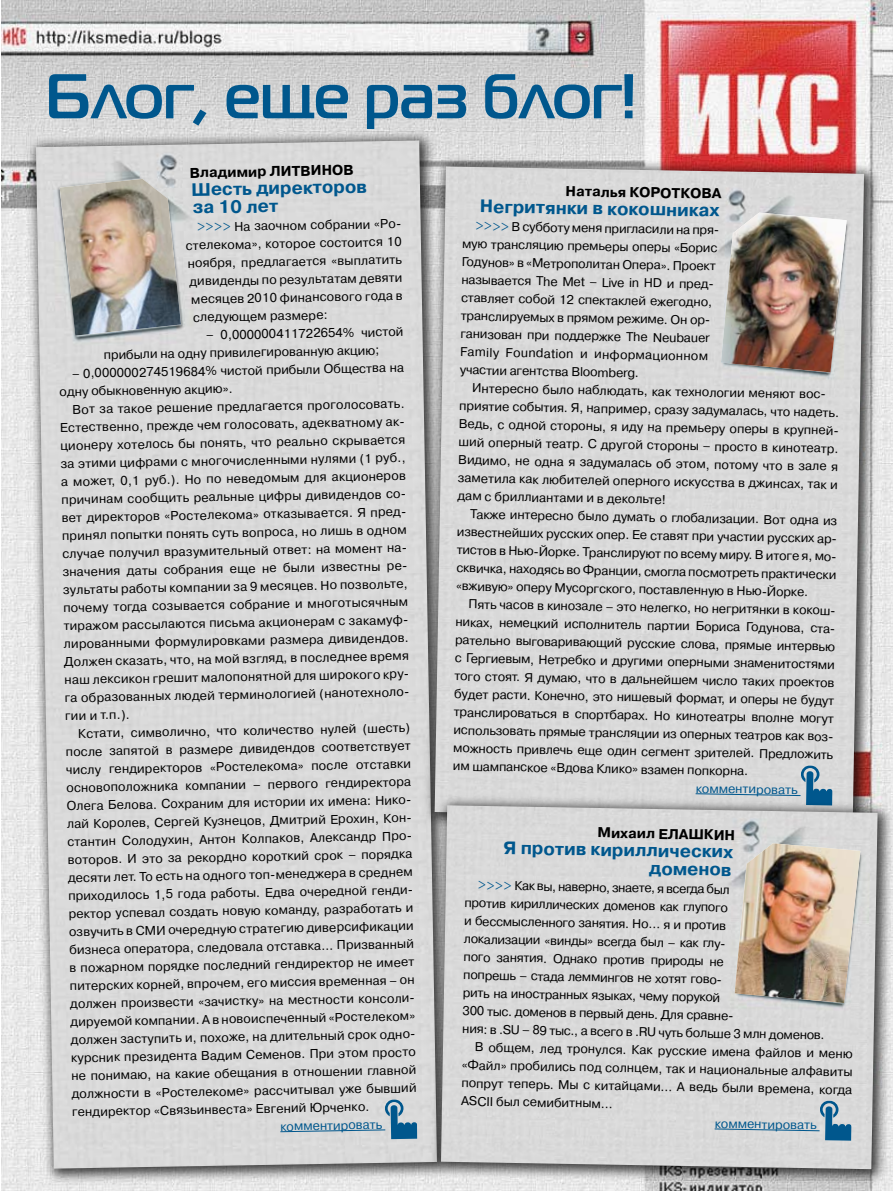
<style>
.page{position:relative;width:893px;height:1191px;background:#fff}
.page>*{position:absolute;margin:0;border:0;box-sizing:border-box;transform-origin:0 0}
.t1{font:700 63px "Magistral C";color:#00578d}
.t2{font:700 18px/18px "Pragmatica C";color:#00578d}
.t3{font:700 14.25px "Pragmatica C";color:#000}
.t4{font:12.75px/18px "Pragmatica C";color:#000}
.t5{font:12.75px "Pragmatica C";color:#00578d}
.s1{color:#00578d}
</style>
<div class="page">
<img style="left:2px;top:0;width:891px;height:1191px">
<div style="left:24px;top:128px;width:457px;height:1063px;background:#000;opacity:.75"></div>
<div style="left:36px;top:140px;width:401px;height:1028px;background:#d9d9d9"></div>
<img style="left:60px;top:179px;width:121px;height:156px">
<svg style="left:280px;top:1099px;width:137px;height:40px;background:#bbc7ce"></svg>
<div style="left:422px;top:154px;width:471px;height:709px;background:#000;opacity:.75"></div>
<div style="left:435px;top:166px;width:429px;height:627px;background:#d9d9d9"></div>
<img style="left:721px;top:213px;width:126px;height:159px">
<svg style="left:695px;top:765px;width:138px;height:28px;background:#c7ced2"></svg>
<div style="left:429px;top:793px;width:464px;height:398px;background:#000;opacity:.75"></div>
<div style="left:441px;top:805px;width:437px;height:364px;background:#d9d9d9"></div>
<img style="left:735px;top:843px;width:125px;height:160px">
<svg style="left:714px;top:1100px;width:138px;height:40px;background:#bcc7ce"></svg>
<h1 class="t1" style="left:45px;top:59px;width:593px">Блог, еще раз блог!</h1>
<p class="t3" style="left:190px;top:165px;width:166px;rotate:-1deg">Владимир ЛИТВИНОВ</p>
<h2 class="t2" style="left:191px;top:180px;width:177px;rotate:-1deg">Шесть директоров за 10 лет</h2>
<p class="t4" style="left:197px;top:218px;width:214px;rotate:-1deg"><span class="s1">&gt;&gt;&gt;&gt;</span> На заочном собрании «Ро-</p>
<p class="t4" style="left:186px;top:236px;width:217px;rotate:-1deg">стелекома», которое состоится 10</p>
<p class="t4" style="left:187px;top:254px;width:216px;rotate:-1deg">ноября, предлагается «выплатить</p>
<p class="t4" style="left:189px;top:272px;width:215px;rotate:-1deg">дивиденды по результатам девяти</p>
<p class="t4" style="left:191px;top:290px;width:213px;rotate:-1deg">месяцев 2010 финансового года в</p>
<p class="t4" style="left:193px;top:308px;width:136px;rotate:-1deg">следующем размере:</p>
<p class="t4" style="left:103px;top:328px;width:301px;text-indent:103px;rotate:-1deg">– 0,000000411722654% чистой прибыли на одну привилегированную акцию;</p>
<p class="t4" style="left:59px;top:364px;width:346px;text-indent:13px;rotate:-1deg">– 0,000000274519684% чистой прибыли Общества на одну обыкновенную акцию».</p>
<p class="t4" style="left:60px;top:400px;width:354px;text-indent:13px;rotate:-1deg">Вот за такое решение предлагается проголосовать.<br>Естественно, прежде чем голосовать, адекватному ак&shy;ционеру хотелось бы понять, что реально скрывается за этими цифрами с многочисленными нулями (1 руб., а может, 0,1 руб.). Но по неведомым для акционеров причинам сообщить реальные цифры дивидендов со&shy;вет директоров «Ростелекома» отказывается. Я пред&shy;принял попытки понять суть вопроса, но лишь в одном случае получил вразумительный ответ: на момент на&shy;значения даты собрания еще не были известны ре&shy;зультаты работы компании за 9 месяцев. Но позвольте, почему тогда созывается собрание и многотысячным тиражом рассылаются письма акционерам с закамуф&shy;лированными формулировками размера дивидендов.<br>Должен сказать, что, на мой взгляд, в последнее время наш лексикон грешит малопонятной для широкого кру&shy;га образованных людей терминологией (нанотехноло&shy;гии и т.п.).</p>
<p class="t4" style="left:65px;top:724px;width:354px;text-indent:13px;rotate:-1deg">Кстати, символично, что количество нулей (шесть) после запятой в размере дивидендов соответствует числу гендиректоров «Ростелекома» после отставки основоположника компании – первого гендиректора Олега Белова. Сохраним для истории их имена: Нико&shy;лай Королев, Сергей Кузнецов, Дмитрий Ерохин, Кон&shy;стантин Солодухин, Антон Колпаков, Александр Про&shy;воторов. И это за рекордно короткий срок – порядка десяти лет. То есть на одного топ-менеджера в среднем приходилось 1,5 года работы. Едва очередной генди&shy;ректор успевал создать новую команду, разработать и озвучить в СМИ очередную стратегию диверсификации бизнеса оператора, следовала отставка… Призванный в пожарном порядке последний гендиректор не имеет питерских корней, впрочем, его миссия временная – он должен произвести «зачистку» на местности консоли&shy;дируемой компании. А в новоиспеченный «Ростелеком» должен заступить и, похоже, на длительный срок одно&shy;курсник президента Вадим Семенов. При этом просто не понимаю, на какие обещания в отношении главной должности в «Ростелекоме» рассчитывал уже бывший гендиректор «Связьинвеста» Евгений Юрченко.</p>
<p class="t5" style="left:280px;top:1119px;width:103px;rotate:-1deg">комментировать</p>
<p class="t3" style="left:566px;top:183px;width:157px;rotate:1deg">Наталья КОРОТКОВА</p>
<h2 class="t2" style="left:480px;top:197px;width:241px;rotate:1deg">Негритянки в кокошниках</h2>
<p class="t4" style="left:463px;top:217px;width:266px;text-indent:13px;rotate:1deg"><span class="s1">&gt;&gt;&gt;&gt;</span> В субботу меня пригласили на пря&shy;мую трансляцию премьеры оперы «Борис Годунов» в «Метрополитан Опера». Проект называется The Met – Live in HD и пред&shy;ставляет собой 12 спектаклей ежегодно, транслируемых в прямом режиме. Он ор&shy;ганизован при поддержке The Neubauer Family Foundation и информационном участии агентства Bloomberg.</p>
<p class="t4" style="left:460px;top:379px;width:389px;text-indent:13px;rotate:1deg">Интересно было наблюдать, как технологии меняют вос&shy;приятие события. Я, например, сразу задумалась, что надеть.<br>Ведь, с одной стороны, я иду на премьеру оперы в крупней&shy;ший оперный театр. С другой стороны – просто в кинотеатр.<br>Видимо, не одна я задумалась об этом, потому что в зале я заметила как любителей оперного искусства в джинсах, так и дам с бриллиантами и в декольте!</p>
<p class="t4" style="left:457px;top:505px;width:389px;text-indent:13px;rotate:1deg">Также интересно было думать о глобализации. Вот одна из известнейших русских опер. Ее ставят при участии русских ар&shy;тистов в Нью-Йорке. Транслируют по всему миру. В итоге я, мо&shy;сквичка, находясь во Франции, смогла посмотреть практически «вживую» оперу Мусоргского, поставленную в Нью-Йорке.</p>
<p class="t4" style="left:456px;top:595px;width:389px;text-indent:13px;rotate:1deg">Пять часов в кинозале – это нелегко, но негритянки в кокош&shy;никах, немецкий исполнитель партии Бориса Годунова, ста&shy;рательно выговаривающий русские слова, прямые интервью с Гергиевым, Нетребко и другими оперными знаменитостями того стоят. Я думаю, что в дальнейшем число таких проектов будет расти. Конечно, это нишевый формат, и оперы не будут транслироваться в спортбарах. Но кинотеатры вполне могут использовать прямые трансляции из оперных театров как воз&shy;можность привлечь еще один сегмент зрителей. Предложить им шампанское «Вдова Клико» взамен попкорна.</p>
<p class="t5" style="left:696px;top:781px;width:103px;rotate:1deg">комментировать</p>
<p class="t3" style="left:598px;top:824px;width:139px;rotate:1deg">Михаил ЕЛАШКИН</p>
<h2 class="t2" style="left:504px;top:838px;width:231px;text-align:right;rotate:1deg">Я против кириллических доменов</h2>
<p class="t4" style="left:478px;top:876px;width:254px;rotate:1deg"><span class="s1">&gt;&gt;&gt;&gt;</span> Как вы, наверно, знаете, я всегда был</p>
<p class="t4" style="left:465px;top:894px;width:265px;rotate:1deg">против кириллических доменов как глупого</p>
<p class="t4" style="left:464px;top:912px;width:263px;rotate:1deg">и бессмысленного занятия. Но… я и против</p>
<p class="t4" style="left:464px;top:930px;width:271px;rotate:1deg">локализации «винды» всегда был – как глу-</p>
<p class="t4" style="left:464px;top:948px;width:262px;rotate:1deg">пого занятия. Однако против природы не</p>
<p class="t4" style="left:463px;top:966px;width:268px;rotate:1deg">попрешь – стада леммингов не хотят гово-</p>
<p class="t4" style="left:463px;top:984px;width:259px;rotate:1deg">рить на иностранных языках, чему порукой</p>
<p class="t4" style="left:463px;top:1002px;width:280px;rotate:1deg">300 тыс. доменов в первый день. Для сравне-</p>
<p class="t4" style="left:463px;top:1020px;width:364px;rotate:1deg">ния: в .SU – 89 тыс., а всего в .RU чуть больше 3 млн доменов.</p>
<p class="t4" style="left:475px;top:1038px;width:380px;rotate:1deg">В общем, лед тронулся. Как русские имена файлов и меню</p>
<p class="t4" style="left:462px;top:1056px;width:392px;rotate:1deg">«Файл» пробились под солнцем, так и национальные алфавиты</p>
<p class="t4" style="left:462px;top:1074px;width:392px;rotate:1deg">попрут теперь. Мы с китайцами… А ведь были времена, когда</p>
<p class="t4" style="left:461px;top:1092px;width:153px;rotate:1deg">ASCII был семибитным…</p>
<p class="t5" style="left:715px;top:1116px;width:103px;rotate:1deg">комментировать</p>
</div>
